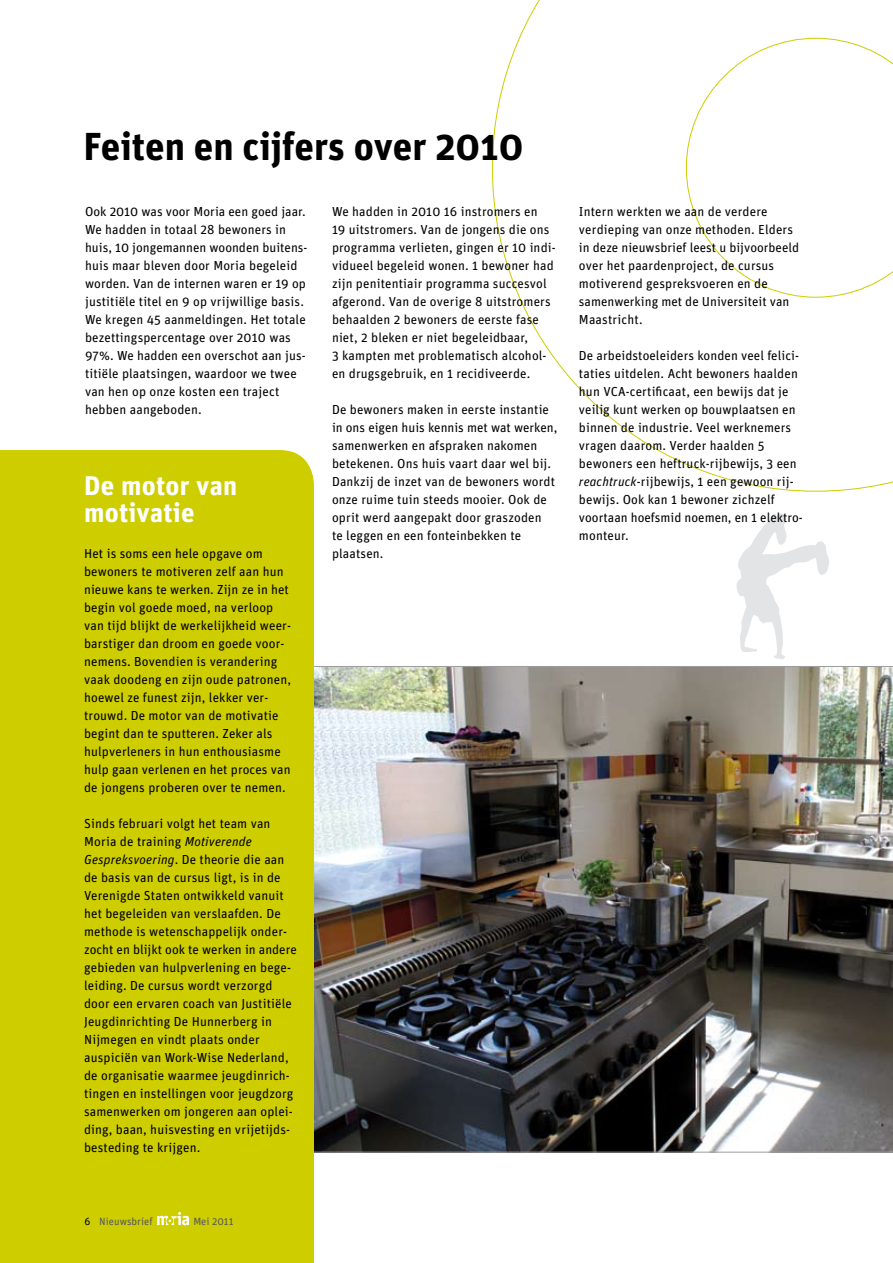
<style>
.page{position:relative;width:893px;height:1263px;background:#fff}
.page>*{position:absolute;margin:0;border:0;box-sizing:border-box;transform-origin:0 0}
.t1{font:700 39px "Unit";color:#000}
.t2{font:700 27px/27px "Unit";letter-spacing:.01em;color:#fff}
.t3{font:13.05px/18px "Unit";letter-spacing:.01em;color:#000}
.t4{font:10.5px "Unit";color:#58585a}
.s1{font-style:italic}
.s2{color:#000}
.s3{color:#cecd00}
</style>
<div class="page">
<svg style="left:736px;top:513px;width:93px;height:146px"></svg>
<img style="left:314px;top:666px;width:579px;height:486px">
<div style="left:0;top:450px;width:240px;height:813px;background:#cecd00"></div>
<div style="left:0;top:516px;width:314px;height:747px;background:#cecd00"></div>
<svg style="left:492px;top:0;width:401px;height:492px"></svg>
<svg style="left:157px;top:1212px;width:32px;height:13px"></svg>
<h1 class="t1" style="left:84px;top:123px;width:441px">Feiten en cijfers over 2010</h1>
<p class="t3" style="left:85px;top:202px;width:224px">Ook 2010 was voor Moria een goed jaar.<br>We hadden in totaal 28 bewoners in huis, 10 jongemannen woonden buitens&shy;huis maar bleven door Moria begeleid worden. Van de internen waren er 19 op justitiële titel en 9 op vrijwillige basis.<br>We kregen 45 aanmeldingen. Het totale bezettingspercentage over 2010 was 97%. We hadden een overschot aan jus&shy;titiële plaatsingen, waardoor we twee van hen op onze kosten een traject hebben aangeboden.</p>
<p class="t3" style="left:332px;top:202px;width:225px">We hadden in 2010 16 instromers en<br>19 uitstromers. Van de jongens die ons programma verlieten, gingen er 10 indi&shy;vidueel begeleid wonen. 1 bewoner had zijn penitentiair programma succesvol afgerond. Van de overige 8 uitstromers behaalden 2 bewoners de eerste fase niet, 2 bleken er niet begeleidbaar,<br>3 kampten met problematisch alcohol&shy;en drugsgebruik, en 1 recidiveerde.</p>
<p class="t3" style="left:332px;top:400px;width:227px">De bewoners maken in eerste instantie in ons eigen huis kennis met wat werken, samenwerken en afspraken nakomen betekenen. Ons huis vaart daar wel bij.<br>Dankzij de inzet van de bewoners wordt onze ruime tuin steeds mooier. Ook de oprit werd aangepakt door graszoden<br>te leggen en een fonteinbekken te plaatsen.</p>
<h2 class="t2" style="left:84px;top:472px;width:154px">De motor van motivatie</h2>
<p class="t3" style="left:84px;top:544px;width:208px">Het is soms een hele opgave om bewoners te motiveren zelf aan hun nieuwe kans te werken. Zijn ze in het begin vol goede moed, na verloop van tijd blijkt de werkelijkheid weer&shy;barstiger dan droom en goede voor&shy;nemens. Bovendien is verandering vaak doodeng en zijn oude patronen, hoewel ze funest zijn, lekker ver&shy;trouwd. De motor van de motivatie begint dan te sputteren. Zeker als hulpverleners in hun enthousiasme hulp gaan verlenen en het proces van de jongens proberen over te nemen.</p>
<p class="t3" style="left:84px;top:814px;width:214px">Sinds februari volgt het team van Moria de training <span class="s1">Motiverende Gespreksvoering</span>. De theorie die aan de basis van de cursus ligt, is in de Verenigde Staten ontwikkeld vanuit het begeleiden van verslaafden. De methode is wetenschappelijk onder&shy;zocht en blijkt ook te werken in andere gebieden van hulpverlening en bege&shy;leiding. De cursus wordt verzorgd door een ervaren coach van Justitiële Jeugdinrichting De Hunnerberg in Nijmegen en vindt plaats onder auspiciën van Work-Wise Nederland, de organisatie waarmee jeugdinrich&shy;tingen en instellingen voor jeugdzorg samenwerken om jongeren aan oplei&shy;ding, baan, huisvesting en vrijetijds&shy;besteding te krijgen.</p>
<p class="t3" style="left:579px;top:202px;width:222px">Intern werkten we aan de verdere verdieping van onze methoden. Elders in deze nieuwsbrief leest u bijvoorbeeld over het paardenproject, de cursus motiverend gespreksvoeren en de samenwerking met de Universiteit van<br>Maastricht.</p>
<p class="t3" style="left:579px;top:346px;width:225px">De arbeidstoeleiders konden veel felici&shy;taties uitdelen. Acht bewoners haalden hun VCA-certificaat, een bewijs dat je veilig kunt werken op bouwplaatsen en binnen de industrie. Veel werknemers vragen daarom. Verder haalden 5 bewoners een heftruck-rijbewijs, 3 een <span class="s1">reachtruck</span>-rijbewijs, 1 een gewoon rij&shy;bewijs. Ook kan 1 bewoner zichzelf voortaan hoefsmid noemen, en 1 elektro&shy;monteur.</p>
<p class="t4" style="left:84px;top:1215px;width:70px"><span class="s2">6</span> <span class="s3">•</span> Nieuwsbrief</p>
<p class="t4" style="left:193px;top:1215px;width:42px">Mei 2011</p>
</div>
